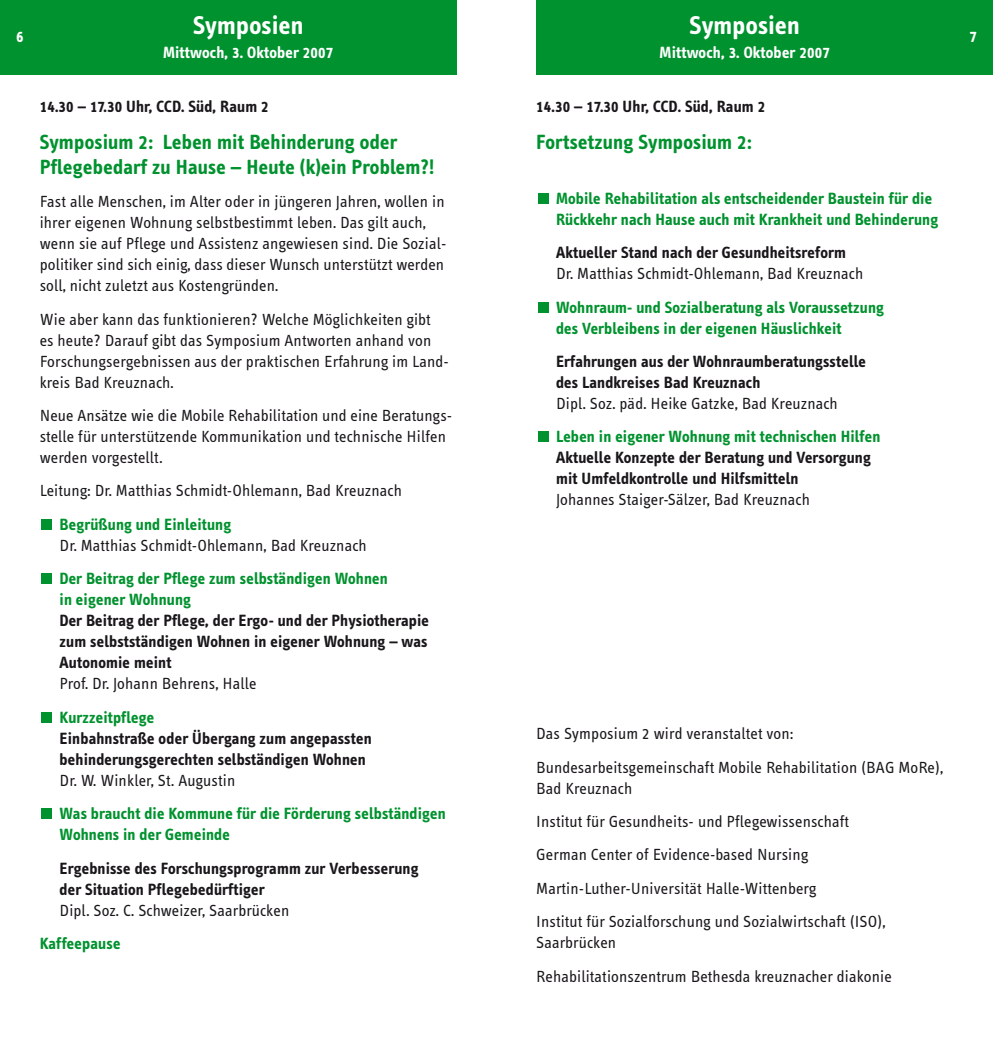
<style>
.page{position:relative;width:993px;height:1042px;background:#fff}
.page>*{position:absolute;margin:0;border:0;box-sizing:border-box;transform-origin:0 0}
.t1{font:700 26.25px "Info Text";letter-spacing:.01em;color:#fff}
.t2{font:700 21px/24.5px "Info Text";letter-spacing:.01em;color:#00922e}
.t3{font:16.62px/21px "Info Text";letter-spacing:.01em;color:#1a171b}
.t4{font:700 16.62px/21px "Info Text";letter-spacing:.01em;color:#1a171b}
.t5{font:700 16.62px/21px "Info Text";letter-spacing:.01em;color:#00922e}
.t6{font:700 16.62px "Info Text";letter-spacing:.01em;color:#fff}
.t7{font:16.62px "Info Text Bold Caps";color:#fff}
.s1{font-family:"Info Text Bold Caps";font-weight:400}
.s2{font-family:"Info Text Normal Caps"}
</style>
<div class="page">
<div style="left:41px;top:808px;width:11px;height:11px;background:#00922e"></div>
<div style="left:41px;top:712px;width:11px;height:11px;background:#00922e"></div>
<div style="left:41px;top:573px;width:11px;height:11px;background:#00922e"></div>
<div style="left:41px;top:519px;width:11px;height:11px;background:#00922e"></div>
<div style="left:537px;top:431px;width:11px;height:11px;background:#00922e"></div>
<div style="left:537px;top:302px;width:11px;height:10px;background:#00922e"></div>
<div style="left:537px;top:193px;width:11px;height:11px;background:#00922e"></div>
<div style="left:0;top:0;width:456px;height:75px;background:#00922e"></div>
<div style="left:536px;top:0;width:456px;height:75px;background:#00922e"></div>
<h1 class="t1" style="left:193px;top:15px;width:112px">Symposien</h1>
<p class="t6" style="left:163px;top:46px;width:172px">Mittwoch, <span class="s1">3</span>. Oktober <span class="s1">2007</span></p>
<h1 class="t1" style="left:689px;top:15px;width:112px">Symposien</h1>
<p class="t6" style="left:659px;top:46px;width:172px">Mittwoch, <span class="s1">3</span>. Oktober <span class="s1">2007</span></p>
<p class="t7" style="left:16px;top:27px;width:9px">6</p>
<p class="t7" style="left:969px;top:27px;width:9px">7</p>
<p class="t4" style="left:40px;top:98px;width:230px"><span class="s1">14.30 – 17.30</span> Uhr, CCD. Süd, Raum <span class="s1">2</span></p>
<p class="t2" style="left:40px;top:132px;width:396px">Symposium <span class="s1">2</span>: Leben mit Behinderung oder<br>Pflegebedarf zu Hause – Heute (k)ein Problem?!</p>
<p class="t3" style="left:40px;top:192px;width:408px">Fast alle Menschen, im Alter oder in jüngeren Jahren, wollen in ihrer eigenen Wohnung selbstbestimmt leben. Das gilt auch, wenn sie auf Pflege und Assistenz angewiesen sind. Die Sozial&shy;politiker sind sich einig, dass dieser Wunsch unterstützt werden soll, nicht zuletzt aus Kostengründen.</p>
<p class="t3" style="left:40px;top:310px;width:410px">Wie aber kann das funktionieren? Welche Möglichkeiten gibt<br>es heute? Darauf gibt das Symposium Antworten anhand von Forschungsergebnissen aus der praktischen Erfahrung im Land&shy;kreis Bad Kreuznach.</p>
<p class="t3" style="left:40px;top:406px;width:414px">Neue Ansätze wie die Mobile Rehabilitation und eine Beratungs&shy;stelle für unterstützende Kommunikation und technische Hilfen werden vorgestellt.</p>
<p class="t3" style="left:40px;top:481px;width:363px">Leitung: Dr. Matthias Schmidt-Ohlemann, Bad Kreuznach</p>
<p class="t5" style="left:60px;top:515px;width:173px">Begrüßung und Einleitung</p>
<p class="t3" style="left:60px;top:536px;width:308px">Dr. Matthias Schmidt-Ohlemann, Bad Kreuznach</p>
<p class="t5" style="left:60px;top:569px;width:330px">Der Beitrag der Pflege zum selbständigen Wohnen in eigener Wohnung</p>
<p class="t4" style="left:60px;top:611px;width:371px;text-align:justify">Der Beitrag der Pflege, der Ergo- und der Physiotherapie zum selbstständigen Wohnen in eigener Wohnung – was Autonomie meint</p>
<p class="t3" style="left:60px;top:674px;width:198px">Prof. Dr. Johann Behrens, Halle</p>
<p class="t5" style="left:60px;top:708px;width:96px">Kurzzeitpflege</p>
<p class="t4" style="left:60px;top:729px;width:313px">Einbahnstraße oder Übergang zum angepassten behinderungsgerechten selbständigen Wohnen</p>
<p class="t3" style="left:60px;top:771px;width:177px">Dr. W. Winkler, St. Augustin</p>
<p class="t5" style="left:60px;top:804px;width:387px">Was braucht die Kommune für die Förderung selbständigen<br>Wohnens in der Gemeinde</p>
<p class="t4" style="left:60px;top:859px;width:360px">Ergebnisse des Forschungsprogramm zur Verbesserung der Situation Pflegebedürftiger</p>
<p class="t3" style="left:60px;top:900px;width:231px">Dipl. Soz. C. Schweizer, Saarbrücken</p>
<p class="t5" style="left:40px;top:934px;width:82px">Kaffeepause</p>
<p class="t4" style="left:536px;top:98px;width:230px"><span class="s1">14.30 – 17.30</span> Uhr, CCD. Süd, Raum <span class="s1">2</span></p>
<p class="t2" style="left:536px;top:132px;width:217px">Fortsetzung Symposium <span class="s1">2</span>:</p>
<p class="t5" style="left:556px;top:189px;width:383px">Mobile Rehabilitation als entscheidender Baustein für die<br>Rückkehr nach Hause auch mit Krankheit und Behinderung</p>
<p class="t4" style="left:556px;top:243px;width:291px">Aktueller Stand nach der Gesundheitsreform</p>
<p class="t3" style="left:556px;top:264px;width:308px">Dr. Matthias Schmidt-Ohlemann, Bad Kreuznach</p>
<p class="t5" style="left:556px;top:298px;width:329px">Wohnraum- und Sozialberatung als Voraussetzung des Verbleibens in der eigenen Häuslichkeit</p>
<p class="t4" style="left:556px;top:352px;width:311px">Erfahrungen aus der Wohnraumberatungsstelle des Landkreises Bad Kreuznach</p>
<p class="t3" style="left:556px;top:394px;width:283px">Dipl. Soz. päd. Heike Gatzke, Bad Kreuznach</p>
<p class="t5" style="left:556px;top:427px;width:326px">Leben in eigener Wohnung mit technischen Hilfen</p>
<p class="t4" style="left:556px;top:448px;width:316px">Aktuelle Konzepte der Beratung und Versorgung mit Umfeldkontrolle und Hilfsmitteln</p>
<p class="t3" style="left:556px;top:490px;width:255px">Johannes Staiger-Sälzer, Bad Kreuznach</p>
<p class="t3" style="left:536px;top:718px;width:408px;line-height:33.4px">Das Symposium <span class="s2">2</span> wird veranstaltet von:<br>Bundesarbeitsgemeinschaft Mobile Rehabilitation (BAG MoRe),</p>
<p class="t3" style="left:536px;top:772px;width:351px;line-height:33.4px">Bad Kreuznach<br>Institut für Gesundheits- und Pflegewissenschaft German Center of Evidence-based Nursing Martin-Luther-Universität Halle-Wittenberg<br>Institut für Sozialforschung und Sozialwirtschaft (ISO),</p>
<p class="t3" style="left:536px;top:927px;width:357px;line-height:33.4px">Saarbrücken<br>Rehabilitationszentrum Bethesda kreuznacher diakonie</p>
</div>
